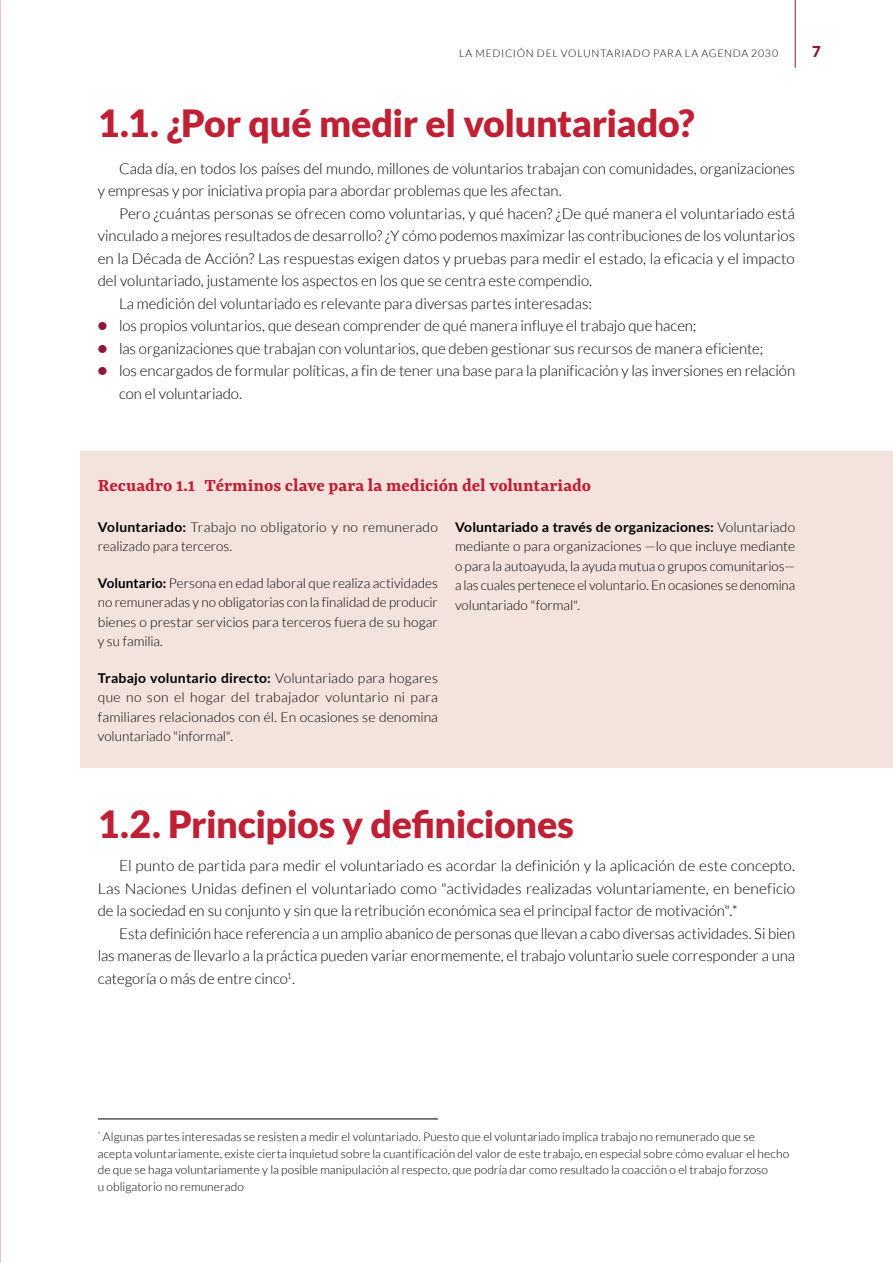
<style>
.page{position:relative;width:893px;height:1263px;background:#fff}
.page>*{position:absolute;margin:0;border:0;box-sizing:border-box;transform-origin:0 0}
.t1{font:900 37.5px "Lato";letter-spacing:-.01em;color:#c02034}
.t2{font:700 19.5px "Yrsa";color:#c02034}
.t3{font:300 15px/22.5px "Lato";color:#000;text-align:justify}
.t4{font:900 15px "Lato";color:#8c1739}
.t5{font:300 13.5px/19.5px "Lato";letter-spacing:.005em;color:#000;text-align:justify}
.t6{font:300 12px/16.5px "Lato";letter-spacing:.005em;color:#000}
.t7{font:300 10.5px "Lato";letter-spacing:.07em;color:#000}
.s1{font-weight:900;font-size:16.5px;color:#8c1739}
.s2{font-weight:700}
</style>
<div class="page">
<hr style="left:795px;top:0;width:1px;height:68px;background:#8c1739">
<div style="left:81px;top:451px;width:812px;height:317px;background:#f4e2dd"></div>
<hr style="left:98px;top:1119px;width:340px;height:1px;background:#000">
<p class="t7" style="left:459px;top:47px;width:321px">LA MEDICIÓN DEL VOLUNTARIADO PARA LA AGENDA 2030</p>
<p class="t4" style="left:812px;top:43px;width:10px">7</p>
<h1 class="t1" style="left:98px;top:101px;width:598px">1.1. ¿Por qué medir el voluntariado?</h1>
<p class="t3" style="left:98px;top:157px;width:699px;text-indent:21px">Cada día, en todos los países del mundo, millones de voluntarios trabajan con comunidades, organizaciones y empresas y por iniciativa propia para abordar problemas que les afectan.</p>
<p class="t3" style="left:119px;top:202px;width:677px">Pero ¿cuántas personas se ofrecen como voluntarias, y qué hacen? ¿De qué manera el voluntariado está</p>
<p class="t3" style="left:98px;top:225px;width:699px">vinculado a mejores resultados de desarrollo? ¿Y cómo podemos maximizar las contribuciones de los voluntarios</p>
<p class="t3" style="left:98px;top:247px;width:699px">en la Década de Acción? Las respuestas exigen datos y pruebas para medir el estado, la eficacia y el impacto</p>
<p class="t3" style="left:98px;top:270px;width:496px">del voluntariado, justamente los aspectos en los que se centra este compendio.</p>
<p class="t3" style="left:119px;top:292px;width:474px">La medición del voluntariado es relevante para diversas partes interesadas:</p>
<p class="t3" style="left:98px;top:315px;width:600px"><span class="s1">•</span> los propios voluntarios, que desean comprender de qué manera influye el trabajo que hacen;</p>
<p class="t3" style="left:98px;top:337px;width:667px"><span class="s1">•</span> las organizaciones que trabajan con voluntarios, que deben gestionar sus recursos de manera eficiente;</p>
<p class="t3" style="left:119px;top:360px;width:678px;text-indent:-21px"><span class="s1">•</span> los encargados de formular políticas, a fin de tener una base para la planificación y las inversiones en relación con el voluntariado.</p>
<h2 class="t2" style="left:98px;top:474px;width:495px">Recuadro 1.1 Términos clave para la medición del voluntariado</h2>
<p class="t5" style="left:98px;top:517px;width:342px"><span class="s2">Voluntariado:</span> Trabajo no obligatorio y no remunerado realizado para terceros.</p>
<p class="t5" style="left:98px;top:573px;width:342px"><span class="s2">Voluntario:</span> Persona en edad laboral que realiza actividades no remuneradas y no obligatorias con la finalidad de producir bienes o prestar servicios para terceros fuera de su hogar y su familia.</p>
<p class="t5" style="left:98px;top:668px;width:342px"><span class="s2">Trabajo voluntario directo:</span> Voluntariado para hogares que no son el hogar del trabajador voluntario ni para familiares relacionados con él. En ocasiones se denomina voluntariado "informal".</p>
<p class="t5" style="left:455px;top:517px;width:342px"><span class="s2">Voluntariado a través de organizaciones:</span> Voluntariado mediante o para organizaciones —lo que incluye mediante o para la autoayuda, la ayuda mutua o grupos comunitarios— a las cuales pertenece el voluntario. En ocasiones se denomina voluntariado "formal".</p>
<h1 class="t1" style="left:98px;top:802px;width:478px">1.2. Principios y definiciones</h1>
<p class="t3" style="left:98px;top:855px;width:699px;text-indent:21px">El punto de partida para medir el voluntariado es acordar la definición y la aplicación de este concepto.<br>Las Naciones Unidas definen el voluntariado como "actividades realizadas voluntariamente, en beneficio de la sociedad en su conjunto y sin que la retribución económica sea el principal factor de motivación".*</p>
<p class="t3" style="left:98px;top:922px;width:699px;text-indent:21px">Esta definición hace referencia a un amplio abanico de personas que llevan a cabo diversas actividades. Si bien las maneras de llevarlo a la práctica pueden variar enormemente, el trabajo voluntario suele corresponder a una categoría o más de entre cinco<sup>1</sup>.</p>
<p class="t6" style="left:98px;top:1129px;width:693px"><sup>*</sup> Algunas partes interesadas se resisten a medir el voluntariado. Puesto que el voluntariado implica trabajo no remunerado que se acepta voluntariamente, existe cierta inquietud sobre la cuantificación del valor de este trabajo, en especial sobre cómo evaluar el hecho de que se haga voluntariamente y la posible manipulación al respecto, que podría dar como resultado la coacción o el trabajo forzoso<br>u obligatorio no remunerado<sup>.</sup></p>
</div>
